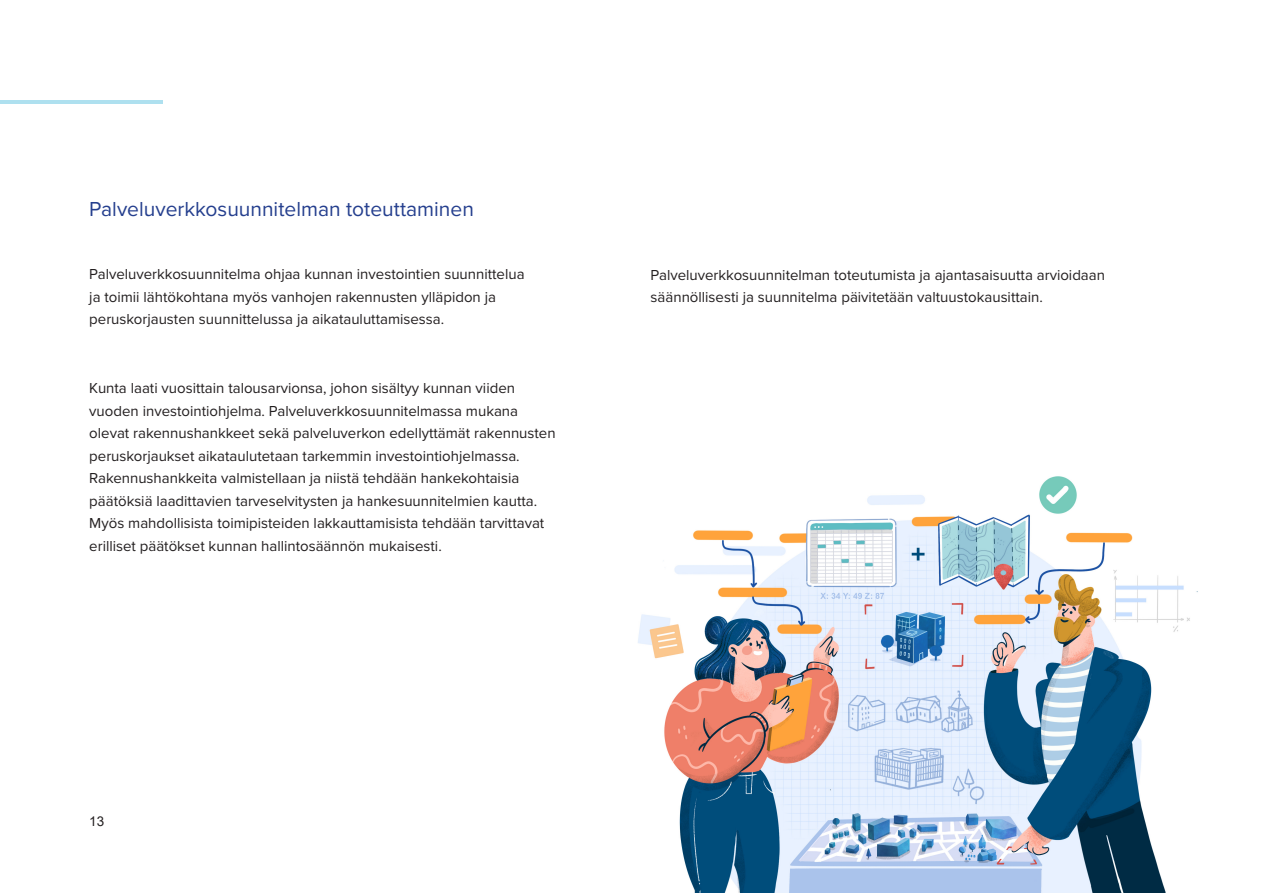
<style>
.page{position:relative;width:1263px;height:893px;background:#fff}
.page>*{position:absolute;margin:0;border:0;box-sizing:border-box;transform-origin:0 0}
.Heading_3{font:21px "Proxima Nova";color:#253f8e}
.t1{font:15px/22.5px "Proxima Nova";color:#231f20}
.t2{font:13.5px "Arial";color:#231f20}
</style>
<div class="page">
<hr style="left:0;top:100px;width:163px;height:3px;background:#aee0ef">
<img style="left:638px;top:476px;width:560px;height:417px">
<p class="Heading_3" style="left:89px;top:194px;width:386px">Palveluverkkosuunnitelman toteuttaminen</p>
<p class="t1" style="left:89px;top:263px;width:437px">Palveluverkkosuunnitelma ohjaa kunnan investointien suunnittelua ja toimii lähtökohtana myös vanhojen rakennusten ylläpidon ja peruskorjausten suunnittelussa ja aikatauluttamisessa.</p>
<p class="t1" style="left:89px;top:377px;width:468px">Kunta laati vuosittain talousarvionsa, johon sisältyy kunnan viiden vuoden investointiohjelma. Palveluverkkosuunnitelmassa mukana olevat rakennushankkeet sekä palveluverkon edellyttämät rakennusten peruskorjaukset aikataulutetaan tarkemmin investointiohjelmassa.<br>Rakennushankkeita valmistellaan ja niistä tehdään hankekohtaisia päätöksiä laadittavien tarveselvitysten ja hankesuunnitelmien kautta.<br>Myös mahdollisista toimipisteiden lakkauttamisista tehdään tarvittavat erilliset päätökset kunnan hallintosäännön mukaisesti.</p>
<p class="t1" style="left:651px;top:263px;width:456px">Palveluverkkosuunnitelman toteutumista ja ajantasaisuutta arvioidaan säännöllisesti ja suunnitelma päivitetään valtuustokausittain.</p>
<p class="t2" style="left:89px;top:812px;width:17px">13</p>
</div>
